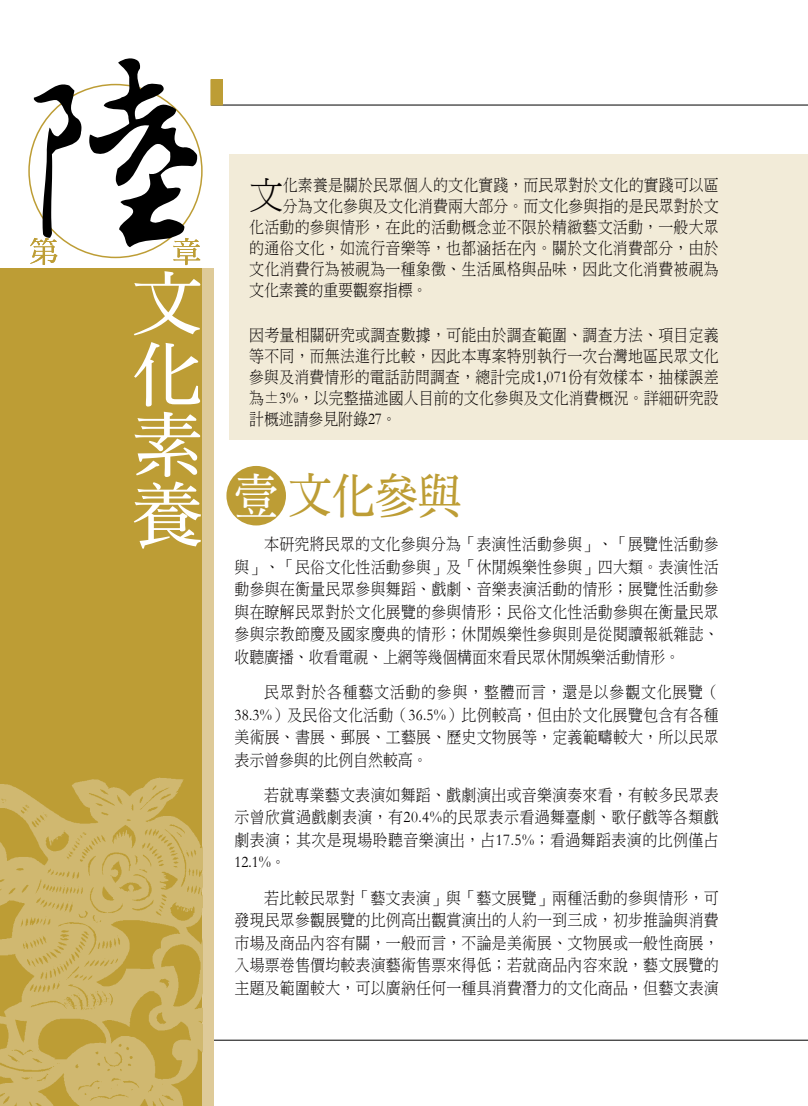
<style>
.page{position:relative;width:808px;height:1106px;background:#fff}
.page>*{position:absolute;margin:0;border:0;box-sizing:border-box;transform-origin:0 0}
.目錄-次-名稱{font:48px "DF Ming Bd HK BF";color:#bd9d35;scale:.9 1}
.內文-字首加大{font:37.5px "DF Ming Lt HK BF";color:#040000;scale:.9 1}
.內文_首行縮8mm{font:16.5px/22.5px "DF Ming Lt HK BF";letter-spacing:.02em;color:#040000;text-align:justify;scale:.9 1}
.內文-字首加大-2{font:16.5px "DF Ming Lt HK BF";letter-spacing:.02em;color:#040000;scale:.9 1}
.內文{font:16.5px/21px "DF Ming Lt HK BF";letter-spacing:.01em;color:#040000;text-align:justify;scale:.9 1}
.內文-字首加大-3{font:16.5px "DF Ming Lt HK BF";color:#040000;scale:.9 1}
.s1{font-family:"Garamond"}
.s2{color:#fff}
</style>
<div class="page">
<hr style="left:100px;top:1039px;width:708px;height:1px;background:#000">
<div style="left:0;top:268px;width:213px;height:838px;background:#deca98"></div>
<div style="left:0;top:268px;width:202px;height:838px;background:#bd9d35"></div>
<img style="left:0;top:777px;width:202px;height:329px">
<hr style="left:211px;top:105px;width:597px;height:1px;background:#000">
<div style="left:211px;top:80px;width:11px;height:25px;background:#bd9d35"></div>
<div style="left:211px;top:80px;width:12px;height:25px;border:1px solid #bd9d35"></div>
<svg style="left:134px;top:271px;width:66px;height:64px"></svg>
<svg style="left:134px;top:342px;width:66px;height:64px"></svg>
<svg style="left:134px;top:412px;width:67px;height:136px"></svg>
<svg style="left:89px;top:58px;width:111px;height:207px"></svg>
<svg style="left:30px;top:84px;width:51px;height:181px"></svg>
<div style="left:230px;top:154px;width:578px;height:286px;background:#f2ebd8"></div>
<div style="left:226px;top:466px;width:60px;height:59px;background:#bd9d35;border-radius:50%"></div>
<p class="內文-字首加大" style="left:249px;top:176px;width:39px">文</p>
<p class="內文-字首加大-2" style="left:283px;top:176px;width:486px">化素養是關於民眾個人的文化實踐，而民眾對於文化的實踐可以區</p>
<p class="內文-字首加大-2" style="left:283px;top:197px;width:486px">分為文化參與及文化消費兩大部分。而文化參與指的是民眾對於文</p>
<p class="內文-字首加大-2" style="left:249px;top:218px;width:523px">化活動的參與情形，在此的活動概念並不限於精緻藝文活動，一般大眾</p>
<p class="內文-字首加大-2" style="left:249px;top:239px;width:523px">的通俗文化，如流行音樂等，也都涵括在內。關於文化消費部分，由於</p>
<p class="內文-字首加大-2" style="left:249px;top:260px;width:523px">文化消費行為被視為一種象徵、生活風格與品味，因此文化消費被視為</p>
<p class="內文-字首加大-3" style="left:249px;top:281px;width:199px">文化素養的重要觀察指標。</p>
<p class="內文" style="left:249px;top:325px;width:523px">因考量相關研究或調查數據，可能由於調查範圍、調查方法、項目定義等不同，而無法進行比較，因此本專案特別執行一次台灣地區民眾文化參與及消費情形的電話訪問調查，總計完成<span class="s1">1,071</span>份有效樣本，抽樣誤差為±<span class="s1">3%</span>，以完整描述國人目前的文化參與及文化消費概況。詳細研究設計概述請參見附錄<span class="s1">27</span>。</p>
<p class="目錄-次-名稱" style="left:234px;top:471px;width:253px"><span class="s2">壹</span>文化參與</p>
<p class="內文_首行縮8mm" style="left:234px;top:533px;width:539px;text-indent:30px">本研究將民眾的文化參與分為「表演性活動參與」、「展覽性活動參與」、「民俗文化性活動參與」及「休閒娛樂性參與」四大類。表演性活動參與在衡量民眾參與舞蹈、戲劇、音樂表演活動的情形；展覽性活動參與在瞭解民眾對於文化展覽的參與情形；民俗文化性活動參與在衡量民眾參與宗教節慶及國家慶典的情形；休閒娛樂性參與則是從閱讀報紙雜誌、收聽廣播、收看電視、上網等幾個構面來看民眾休閒娛樂活動情形。</p>
<p class="內文_首行縮8mm" style="left:234px;top:680px;width:539px;text-indent:30px">民眾對於各種藝文活動的參與，整體而言，還是以參觀文化展覽（<span class="s1">38.3%</span>）及民俗文化活動（<span class="s1">36.5%</span>）比例較高，但由於文化展覽包含有各種美術展、書展、郵展、工藝展、歷史文物展等，定義範疇較大，所以民眾表示曾參與的比例自然較高。</p>
<p class="內文_首行縮8mm" style="left:234px;top:783px;width:539px;text-indent:30px">若就專業藝文表演如舞蹈、戲劇演出或音樂演奏來看，有較多民眾表示曾欣賞過戲劇表演，有<span class="s1">20.4%</span>的民眾表示看過舞臺劇、歌仔戲等各類戲劇表演；其次是現場聆聽音樂演出，占<span class="s1">17.5%</span>；看過舞蹈表演的比例僅占<span class="s1">12.1%</span>。</p>
<p class="內文_首行縮8mm" style="left:234px;top:886px;width:539px;text-indent:30px">若比較民眾對「藝文表演」與「藝文展覽」兩種活動的參與情形，可發現民眾參觀展覽的比例高出觀賞演出的人約一到三成，初步推論與消費市場及商品內容有關，一般而言，不論是美術展、文物展或一般性商展，入場票卷售價均較表演藝術售票來得低；若就商品內容來說，藝文展覽的主題及範圍較大，可以廣納任何一種具消費潛力的文化商品，但藝文表演</p>
</div>
